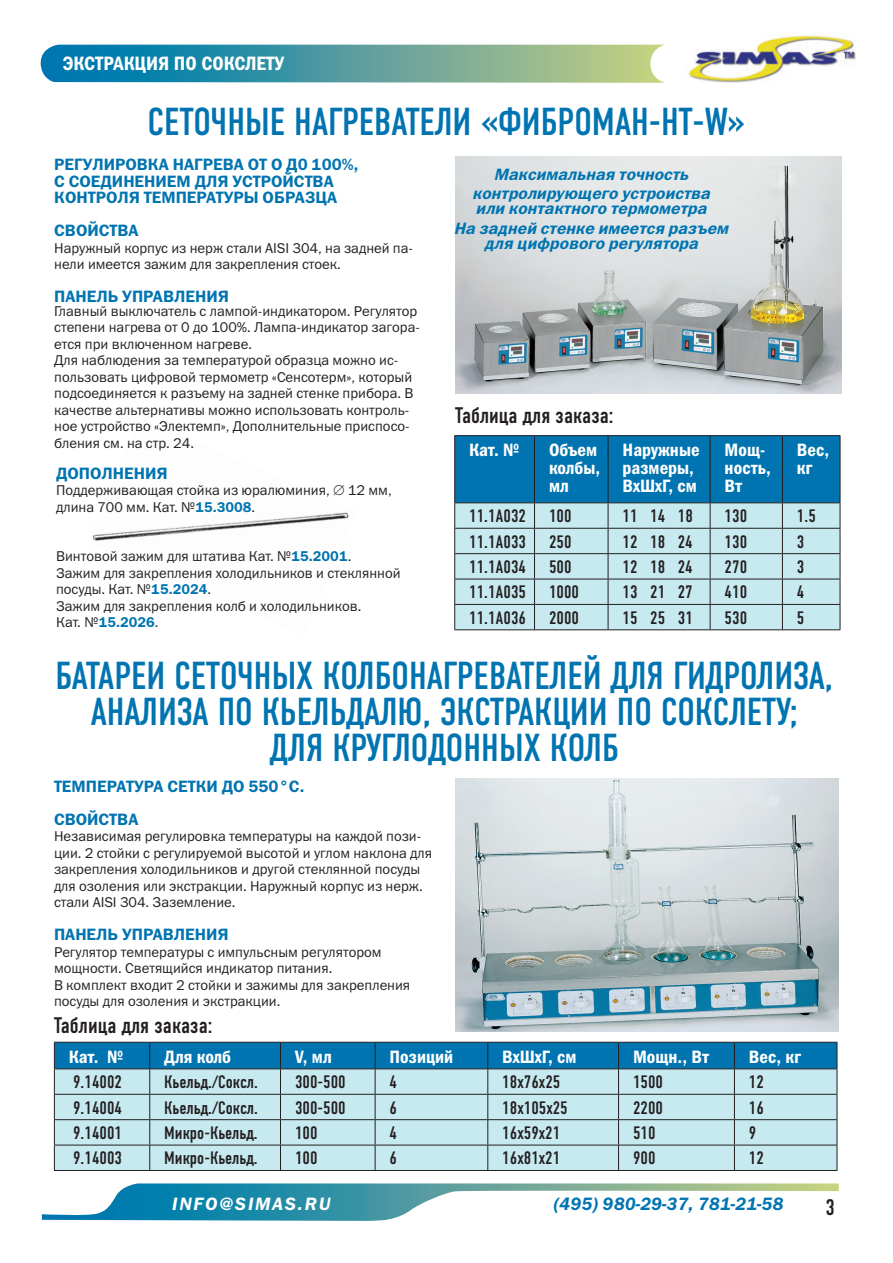
<style>
.page{position:relative;width:893px;height:1263px;background:#fff}
.page>*{position:absolute;margin:0;border:0;box-sizing:border-box;transform-origin:0 0}
.t1{font:39px/36px "DIN Condensed C";color:#0074b1;text-align:center}
.t2{font:22.5px "DIN Condensed C";color:#231f20}
.t3{font:19.5px "Franklin Gothic Demi Cond C";color:#fff}
.t4{font:18px "DIN Condensed C";color:#231f20}
.t5{font:18px/18px "Franklin Gothic Demi Cond C";color:#fff}
.t6{font:italic 18px "Franklin Gothic Demi C";color:#0074b1}
.t7{font:italic 18px "Franklin Gothic Demi C";letter-spacing:.1em;color:#fff}
.t8{font:16.5px/16.5px "Franklin Gothic Demi C";color:#0074b1}
.t9{font:italic 16.5px/19.2px "Franklin Gothic Demi C";color:#0074b1;text-align:center}
.t10{font:14.25px/16.5px "Franklin Gothic Book C";color:#231f20}
.t11{font:14.25px "Franklin Gothic Demi C";color:#0074b1}
.s1{font-family:"Franklin Gothic Demi C";color:#0074b1}
.s2{font-family:"Franklin Gothic Book C";color:#231f20}
</style>
<div class="page">
<svg style="left:41px;top:45px;width:624px;height:38px;background:#5ca2a0"></svg>
<svg style="left:42px;top:1183px;width:797px;height:38px"></svg>
<svg style="left:688px;top:35px;width:168px;height:48px"></svg>
<img style="left:455px;top:156px;width:387px;height:237px">
<img style="left:92px;top:512px;width:257px;height:29px">
<hr style="left:454px;top:435px;width:80px;height:1px;background:#231f20">
<hr style="left:534px;top:435px;width:74px;height:1px;background:#231f20">
<hr style="left:608px;top:435px;width:102px;height:1px;background:#231f20">
<hr style="left:710px;top:435px;width:72px;height:1px;background:#231f20">
<hr style="left:782px;top:435px;width:58px;height:1px;background:#231f20">
<hr style="left:608px;top:629px;width:102px;height:1px;background:#231f20">
<hr style="left:454px;top:629px;width:154px;height:1px;background:#231f20">
<svg style="left:454px;top:436px;width:387px;height:193px;background:#7cb7cf"></svg>
<hr style="left:710px;top:629px;width:130px;height:1px;background:#231f20">
<svg style="left:54px;top:1042px;width:784px;height:128px;background:#98c8d9"></svg>
<hr style="left:54px;top:1170px;width:783px;height:1px;background:#231f20">
<img style="left:455px;top:778px;width:384px;height:253px">
<h3 class="t3" style="left:63px;top:56px;width:223px">ЭКСТРАКЦИЯ ПО СОКСЛЕТУ</h3>
<h1 class="t1" style="left:147px;top:107px;width:600px">CЕТОЧНЫЕ НАГРЕВАТЕЛИ «ФИБРОМАН-НТ-W»</h1>
<p class="t8" style="left:54px;top:158px;width:306px">РЕГУЛИРОВКА НАГРЕВА ОТ О Д0 100%,<br>С СОЕДИНЕНИЕМ ДЛЯ УСТРОЙСТВА<br>КОНТРОЛЯ ТЕМПЕРАТУРЫ ОБРАЗЦА</p>
<p class="t8" style="left:54px;top:224px;width:86px">СВОЙСТВА</p>
<p class="t10" style="left:54px;top:241px;width:360px">Наружный корпус из нерж стали AISI 304, на задней па&shy;нели имеется зажим для закрепления стоек.</p>
<p class="t8" style="left:54px;top:290px;width:176px">ПАНЕЛЬ УПРАВЛЕНИЯ</p>
<p class="t10" style="left:54px;top:304px;width:367px">Главный выключатель с лампой-индикатором. Регулятор степени нагрева от 0 до 100%. Лампа-индикатор загора&shy;ется при включенном нагреве.<br>Для наблюдения за температурой образца можно ис&shy;пользовать цифровой термометр «Сенсотерм», который подсоединяется к разъему на задней стенке прибора. В качестве альтернативы можно использовать контроль&shy;ное устройство «Электемп», Дополнительные приспосо&shy;бления см. на стр. 24.</p>
<p class="t9" style="left:472px;top:166px;width:243px">Максимальная точность контролирующего устроиства</p>
<p class="t9" style="left:454px;top:200px;width:279px">или контактного термометра<br>На задней стенке имеется разъем</p>
<p class="t9" style="left:484px;top:235px;width:218px">для цифрового регулятора</p>
<h2 class="t2" style="left:455px;top:407px;width:160px">Таблица для заказа:</h2>
<p class="t5" style="left:469px;top:443px;width:52px">Кат. №</p>
<p class="t5" style="left:549px;top:443px;width:53px">Объем колбы, мл</p>
<p class="t5" style="left:623px;top:443px;width:78px">Наружные размеры,<br>ВхШхГ, см</p>
<p class="t5" style="left:725px;top:443px;width:48px">Мощ&shy;ность,<br>Вт</p>
<p class="t5" style="left:797px;top:443px;width:34px">Вес, кг</p>
<p class="t4" style="left:469px;top:510px;width:58px">11.1A032</p>
<p class="t4" style="left:549px;top:510px;width:24px">100</p>
<p class="t4" style="left:623px;top:510px;width:72px">11 14 18</p>
<p class="t4" style="left:725px;top:510px;width:24px">130</p>
<p class="t4" style="left:797px;top:510px;width:21px">1.5</p>
<p class="t4" style="left:469px;top:535px;width:58px">11.1A033</p>
<p class="t4" style="left:549px;top:535px;width:24px">250</p>
<p class="t4" style="left:623px;top:535px;width:72px">12 18 24</p>
<p class="t4" style="left:725px;top:535px;width:24px">130</p>
<p class="t4" style="left:797px;top:535px;width:9px">3</p>
<p class="t4" style="left:469px;top:560px;width:58px">11.1A034</p>
<p class="t4" style="left:549px;top:560px;width:24px">500</p>
<p class="t4" style="left:623px;top:560px;width:72px">12 18 24</p>
<p class="t4" style="left:725px;top:560px;width:24px">270</p>
<p class="t4" style="left:797px;top:560px;width:9px">3</p>
<p class="t4" style="left:469px;top:586px;width:58px">11.1A035</p>
<p class="t4" style="left:549px;top:586px;width:32px">1000</p>
<p class="t4" style="left:623px;top:586px;width:72px">13 21 27</p>
<p class="t4" style="left:725px;top:586px;width:24px">410</p>
<p class="t4" style="left:797px;top:586px;width:9px">4</p>
<p class="t4" style="left:469px;top:611px;width:58px">11.1A036</p>
<p class="t4" style="left:549px;top:611px;width:32px">2000</p>
<p class="t4" style="left:623px;top:611px;width:72px">15 25 31</p>
<p class="t4" style="left:725px;top:611px;width:24px">530</p>
<p class="t4" style="left:797px;top:611px;width:9px">5</p>
<p class="t8" style="left:56px;top:466px;width:113px">ДОПОЛНЕНИЯ</p>
<p class="t10" style="left:56px;top:483px;width:337px">Поддерживающая стойка из юралюминия, ∅ 12 мм, длина 700 мм. Кат. №<span class="s1">15.3008</span>.</p>
<p class="t10" style="left:56px;top:549px;width:346px">Винтовой зажим для штатива Кат. №<span class="s1">15.2001</span>.<br>Зажим для закрепления холодильников и стеклянной посуды. Кат. №<span class="s1">15.2024</span>.<br>Зажим для закрепления колб и холодильников.</p>
<p class="t11" style="left:56px;top:617px;width:104px"><span class="s2">Кат. №</span>15.2026<span class="s2">.</span></p>
<h1 class="t1" style="left:56px;top:662px;width:779px">БАТАРЕИ СЕТОЧНЫХ КОЛБОНАГРЕВАТЕЛЕЙ ДЛЯ ГИДРОЛИЗА,<br>АНАЛИЗА ПО КЬЕЛЬДАЛЮ, ЭКСТРАКЦИИ ПО СОКСЛЕТУ;<br>ДЛЯ КРУГЛОДОННЫХ КОЛБ</h1>
<p class="t8" style="left:54px;top:771px;width:252px;line-height:33px">ТЕМПЕРАТУРА СЕТКИ ДО 550°С.<br>СВОЙСТВА</p>
<p class="t10" style="left:54px;top:829px;width:380px">Независимая регулировка температуры на каждой пози&shy;ции. 2 стойки с регулируемой высотой и углом наклона для закрепления холодильников и другой стеклянной посуды для озоления или экстракции. Наружный корпус из нерж. стали AISI 304. Заземление.</p>
<p class="t8" style="left:54px;top:928px;width:176px">ПАНЕЛЬ УПРАВЛЕНИЯ</p>
<p class="t10" style="left:54px;top:945px;width:358px">Регулятор температуры с импульсным регулятором мощности. Светящийся индикатор питания.<br>В комплект входит 2 стойки и зажимы для закрепления посуды для озоления и экстракции.</p>
<h2 class="t2" style="left:54px;top:1017px;width:160px">Таблица для заказа:</h2>
<p class="t5" style="left:69px;top:1049px;width:56px">Кат. №</p>
<p class="t5" style="left:164px;top:1049px;width:68px">Для колб</p>
<p class="t5" style="left:295px;top:1049px;width:38px">V, мл</p>
<p class="t5" style="left:390px;top:1049px;width:65px">Позиций</p>
<p class="t5" style="left:502px;top:1049px;width:76px">ВхШхГ, см</p>
<p class="t5" style="left:633px;top:1049px;width:78px">Мощн., Вт</p>
<p class="t5" style="left:749px;top:1049px;width:54px">Вес, кг</p>
<p class="t4" style="left:73px;top:1076px;width:51px">9.14002</p>
<p class="t4" style="left:164px;top:1076px;width:95px">Кьельд./Соксл.</p>
<p class="t4" style="left:295px;top:1076px;width:52px">300-500</p>
<p class="t4" style="left:390px;top:1076px;width:9px">4</p>
<p class="t4" style="left:502px;top:1076px;width:60px">18х76х25</p>
<p class="t4" style="left:633px;top:1076px;width:32px">1500</p>
<p class="t4" style="left:749px;top:1076px;width:17px">12</p>
<p class="t4" style="left:73px;top:1101px;width:51px">9.14004</p>
<p class="t4" style="left:164px;top:1101px;width:95px">Кьельд./Соксл.</p>
<p class="t4" style="left:295px;top:1101px;width:52px">300-500</p>
<p class="t4" style="left:390px;top:1101px;width:9px">6</p>
<p class="t4" style="left:502px;top:1101px;width:67px">18х105х25</p>
<p class="t4" style="left:633px;top:1101px;width:32px">2200</p>
<p class="t4" style="left:749px;top:1101px;width:17px">16</p>
<p class="t4" style="left:73px;top:1126px;width:51px">9.14001</p>
<p class="t4" style="left:164px;top:1126px;width:95px">Микро-Кьельд.</p>
<p class="t4" style="left:295px;top:1126px;width:24px">100</p>
<p class="t4" style="left:390px;top:1126px;width:9px">4</p>
<p class="t4" style="left:502px;top:1126px;width:59px">16х59х21</p>
<p class="t4" style="left:633px;top:1126px;width:24px">510</p>
<p class="t4" style="left:749px;top:1126px;width:9px">9</p>
<p class="t4" style="left:73px;top:1152px;width:51px">9.14003</p>
<p class="t4" style="left:164px;top:1152px;width:95px">Микро-Кьельд.</p>
<p class="t4" style="left:295px;top:1152px;width:24px">100</p>
<p class="t4" style="left:390px;top:1152px;width:9px">6</p>
<p class="t4" style="left:502px;top:1152px;width:59px">16х81х21</p>
<p class="t4" style="left:633px;top:1152px;width:24px">900</p>
<p class="t4" style="left:749px;top:1152px;width:17px">12</p>
<p class="t7" style="left:172px;top:1198px;width:160px">INFO@SIMAS.RU</p>
<p class="t6" style="left:553px;top:1198px;width:232px">(495) 980-29-37, 781-21-58</p>
<h2 class="t2" style="left:826px;top:1199px;width:11px">3</h2>
</div>
